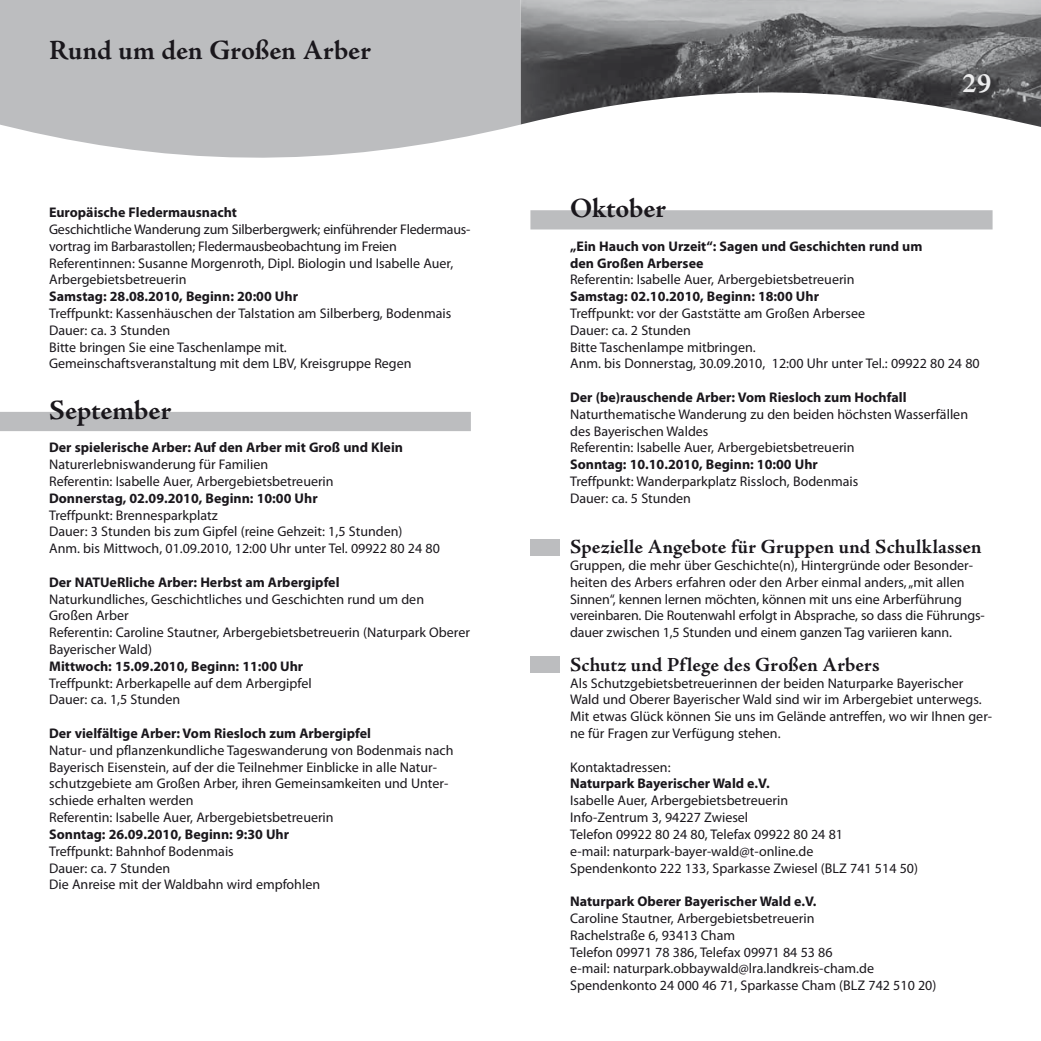
<style>
.page{position:relative;width:1041px;height:1041px;background:#fff}
.page>*{position:absolute;margin:0;border:0;box-sizing:border-box;transform-origin:0 0}
.t1{font:700 28px "Adobe Jenson Pro";color:#1a171c}
.t2{font:700 28px "Adobe Jenson Pro";color:#ededee}
.t3{font:700 20.12px "Adobe Jenson Pro";color:#1a171c}
.t4{font:14px/16.8px "Myriad Pro";color:#1a171c}
.t5{font:700 14px/16.8px "Myriad Pro";color:#1a171c}
</style>
<div class="page">
<img style="left:520px;top:0;width:521px;height:127px">
<svg style="left:0;top:0;width:520px;height:158px;background:#c0c1c3"></svg>
<div style="left:0;top:412px;width:471px;height:19px;background:#bcbdbf"></div>
<div style="left:530px;top:210px;width:462px;height:19px;background:#bcbdbf"></div>
<div style="left:530px;top:539px;width:30px;height:17px;background:#bcbdbf"></div>
<div style="left:530px;top:656px;width:30px;height:17px;background:#bcbdbf"></div>
<h1 class="t1" style="left:49px;top:39px;width:323px">Rund um den Großen Arber</h1>
<p class="t5" style="left:49px;top:205px;width:189px">Europäische Fledermausnacht</p>
<p class="t4" style="left:49px;top:222px;width:423px">Geschichtliche Wanderung zum Silberbergwerk; einführender Fledermaus&shy;vortrag im Barbarastollen; Fledermausbeobachtung im Freien Referentinnen: Susanne Morgenroth, Dipl. Biologin und Isabelle Auer, Arbergebietsbetreuerin</p>
<p class="t5" style="left:49px;top:289px;width:250px">Samstag: 28.08.2010, Beginn: 20:00 Uhr</p>
<p class="t4" style="left:49px;top:306px;width:404px">Treffpunkt: Kassenhäuschen der Talstation am Silberberg, Bodenmais Dauer: ca. 3 Stunden<br>Bitte bringen Sie eine Taschenlampe mit.<br>Gemeinschaftsveranstaltung mit dem LBV, Kreisgruppe Regen</p>
<h1 class="t1" style="left:49px;top:399px;width:124px">September</h1>
<p class="t5" style="left:49px;top:441px;width:355px">Der spielerische Arber: Auf den Arber mit Groß und Klein</p>
<p class="t4" style="left:49px;top:457px;width:286px">Naturerlebniswanderung für Familien<br>Referentin: Isabelle Auer, Arbergebietsbetreuerin</p>
<p class="t5" style="left:49px;top:491px;width:270px">Donnerstag, 02.09.2010, Beginn: 10:00 Uhr</p>
<p class="t4" style="left:49px;top:508px;width:392px">Treffpunkt: Brennesparkplatz<br>Dauer: 3 Stunden bis zum Gipfel (reine Gehzeit: 1,5 Stunden)<br>Anm. bis Mittwoch, 01.09.2010, 12:00 Uhr unter Tel. 09922 80 24 80</p>
<p class="t5" style="left:49px;top:575px;width:292px">Der NATUeRliche Arber: Herbst am Arbergipfel</p>
<p class="t4" style="left:49px;top:592px;width:422px">Naturkundliches, Geschichtliches und Geschichten rund um den Großen Arber<br>Referentin: Caroline Stautner, Arbergebietsbetreuerin (Naturpark Oberer Bayerischer Wald)</p>
<p class="t5" style="left:49px;top:659px;width:256px">Mittwoch: 15.09.2010, Beginn: 11:00 Uhr</p>
<p class="t4" style="left:49px;top:676px;width:264px">Treffpunkt: Arberkapelle auf dem Arbergipfel<br>Dauer: ca. 1,5 Stunden</p>
<p class="t5" style="left:49px;top:726px;width:323px">Der vielfältige Arber: Vom Riesloch zum Arbergipfel</p>
<p class="t4" style="left:49px;top:743px;width:406px">Natur- und pflanzenkundliche Tageswanderung von Bodenmais nach Bayerisch Eisenstein, auf der die Teilnehmer Einblicke in alle Natur&shy;schutzgebiete am Großen Arber, ihren Gemeinsamkeiten und Unter&shy;schiede erhalten werden<br>Referentin: Isabelle Auer, Arbergebietsbetreuerin</p>
<p class="t5" style="left:49px;top:827px;width:241px">Sonntag: 26.09.2010, Beginn: 9:30 Uhr</p>
<p class="t4" style="left:49px;top:844px;width:272px">Treffpunkt: Bahnhof Bodenmais<br>Dauer: ca. 7 Stunden<br>Die Anreise mit der Waldbahn wird empfohlen</p>
<h1 class="t2" style="left:962px;top:72px;width:31px">29</h1>
<h1 class="t1" style="left:570px;top:197px;width:98px">Oktober</h1>
<p class="t5" style="left:570px;top:239px;width:354px">„Ein Hauch von Urzeit“: Sagen und Geschichten rund um den Großen Arbersee</p>
<p class="t4" style="left:570px;top:273px;width:286px">Referentin: Isabelle Auer, Arbergebietsbetreuerin</p>
<p class="t5" style="left:570px;top:289px;width:250px">Samstag: 02.10.2010, Beginn: 18:00 Uhr</p>
<p class="t4" style="left:570px;top:306px;width:411px">Treffpunkt: vor der Gaststätte am Großen Arbersee<br>Dauer: ca. 2 Stunden<br>Bitte Taschenlampe mitbringen.<br>Anm. bis Donnerstag, 30.09.2010, 12:00 Uhr unter Tel.: 09922 80 24 80</p>
<p class="t5" style="left:570px;top:390px;width:338px">Der (be)rauschende Arber: Vom Riesloch zum Hochfall</p>
<p class="t4" style="left:570px;top:407px;width:399px">Naturthematische Wanderung zu den beiden höchsten Wasserfällen des Bayerischen Waldes<br>Referentin: Isabelle Auer, Arbergebietsbetreuerin</p>
<p class="t5" style="left:570px;top:457px;width:249px">Sonntag: 10.10.2010, Beginn: 10:00 Uhr</p>
<p class="t4" style="left:570px;top:474px;width:290px">Treffpunkt: Wanderparkplatz Rissloch, Bodenmais<br>Dauer: ca. 5 Stunden</p>
<h2 class="t3" style="left:570px;top:539px;width:413px">Spezielle Angebote für Gruppen und Schulklassen</h2>
<p class="t4" style="left:570px;top:558px;width:416px">Gruppen, die mehr über Geschichte(n), Hintergründe oder Besonder&shy;heiten des Arbers erfahren oder den Arber einmal anders, „mit allen Sinnen“, kennen lernen möchten, können mit uns eine Arberführung vereinbaren. Die Routenwahl erfolgt in Absprache, so dass die Führungs&shy;dauer zwischen 1,5 Stunden und einem ganzen Tag variieren kann.</p>
<h2 class="t3" style="left:570px;top:656px;width:311px">Schutz und Pflege des Großen Arbers</h2>
<p class="t4" style="left:570px;top:676px;width:424px">Als Schutzgebietsbetreuerinnen der beiden Naturparke Bayerischer Wald und Oberer Bayerischer Wald sind wir im Arbergebiet unterwegs.<br>Mit etwas Glück können Sie uns im Gelände antreffen, wo wir Ihnen ger&shy;ne für Fragen zur Verfügung stehen.</p>
<p class="t4" style="left:570px;top:760px;width:102px">Kontaktadressen:</p>
<p class="t5" style="left:570px;top:777px;width:201px">Naturpark Bayerischer Wald e.V.</p>
<p class="t4" style="left:570px;top:793px;width:349px">Isabelle Auer, Arbergebietsbetreuerin<br>Info-Zentrum 3, 94227 Zwiesel<br>Telefon 09922 80 24 80, Telefax 09922 80 24 81<br>e-mail: naturpark-bayer-wald@t-online.de<br>Spendenkonto 222 133, Sparkasse Zwiesel (BLZ 741 514 50)</p>
<p class="t5" style="left:570px;top:894px;width:248px">Naturpark Oberer Bayerischer Wald e.V.</p>
<p class="t4" style="left:570px;top:911px;width:368px">Caroline Stautner, Arbergebietsbetreuerin<br>Rachelstraße 6, 93413 Cham<br>Telefon 09971 78 386, Telefax 09971 84 53 86<br>e-mail: naturpark.obbaywald@lra.landkreis-cham.de Spendenkonto 24 000 46 71, Sparkasse Cham (BLZ 742 510 20)</p>
</div>
